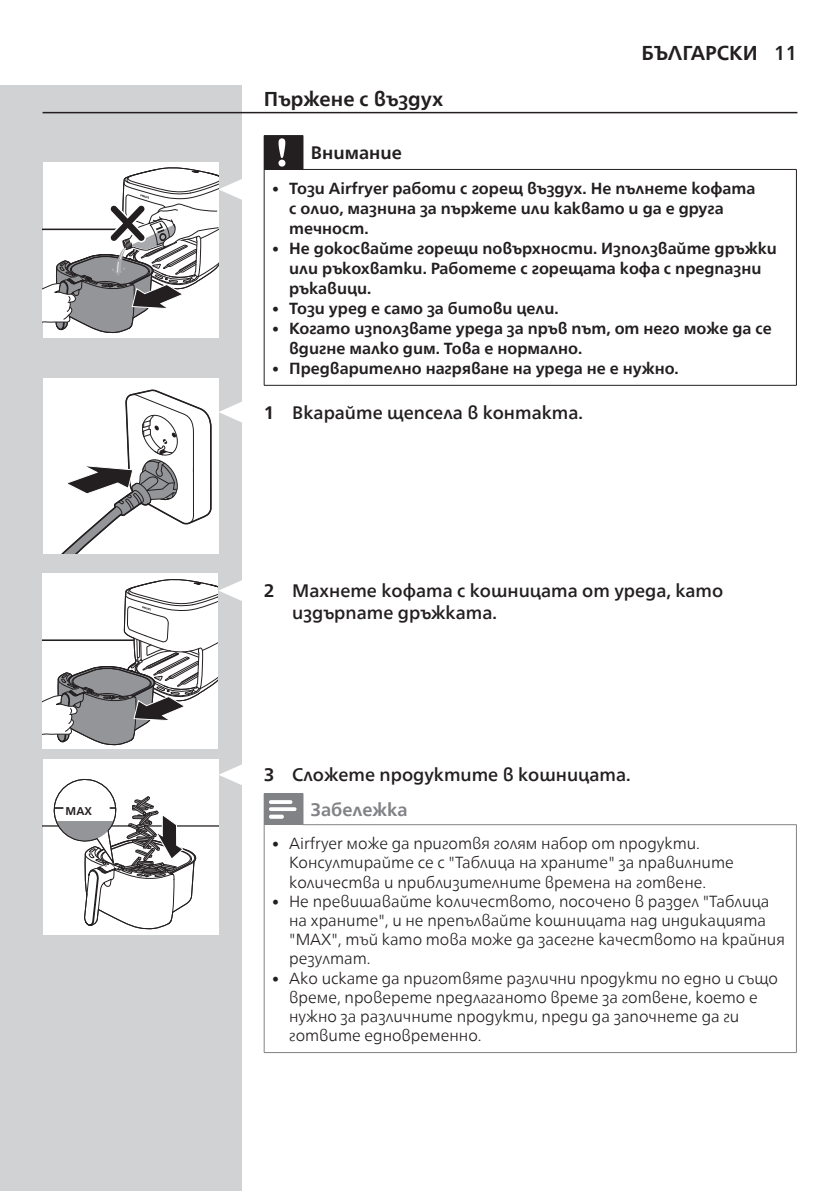
<style>
.page{position:relative;width:840px;height:1191px;background:#fff}
.page>*{position:absolute;margin:0;border:0;box-sizing:border-box;transform-origin:0 0}
.heading-title-paragr{font:700 20px "Neue Frutiger World";color:#231f20}
.t1{font:500 18px/21.6px "Neue Frutiger World";color:#231f20}
.cautions-caption-par{font:700 18px "Neue Frutiger World";color:#808285}
.cautions-caption-par-2{font:700 18px "Neue Frutiger World";color:#231f20}
.t2{font:300 16px/19.2px "Neue Frutiger World";color:#231f20}
.t3{font:700 16px/20px "Neue Frutiger World";color:#231f20}
.t4{font:700 11.2px "Neue Frutiger World";color:#231f20}
.s1{font-weight:500}
.s2{font-weight:300;font-size:14.2px}
.s3{font-weight:700}
.s4{font-size:14.2px}
</style>
<div class="page">
<div style="left:0;top:85px;width:241px;height:1106px;background:#d1d2d4"></div>
<hr style="left:43px;top:112px;width:754px;height:1px;background:#231f20">
<div style="left:264px;top:136px;width:39px;height:33px;background:#231f20"></div>
<hr style="left:264px;top:135px;width:39px;height:1px;background:#231f20">
<hr style="left:795px;top:170px;width:1px;height:215px;background:#231f20">
<hr style="left:264px;top:169px;width:1px;height:216px;background:#231f20">
<hr style="left:264px;top:385px;width:39px;height:1px;background:#231f20">
<hr style="left:303px;top:385px;width:493px;height:1px;background:#231f20">
<hr style="left:302px;top:169px;width:494px;height:1px;background:#231f20">
<svg style="left:278px;top:138px;width:7px;height:29px"></svg>
<div style="left:264px;top:793px;width:39px;height:31px;background:#808285"></div>
<hr style="left:795px;top:825px;width:1px;height:227px;background:#808285">
<hr style="left:264px;top:824px;width:1px;height:228px;background:#808285">
<hr style="left:264px;top:1052px;width:39px;height:1px;background:#808285">
<hr style="left:303px;top:1052px;width:493px;height:1px;background:#808285">
<hr style="left:302px;top:824px;width:494px;height:1px;background:#808285">
<svg style="left:269px;top:800px;width:27px;height:18px"></svg>
<div style="left:43px;top:162px;width:176px;height:175px;background:#fff"></div>
<svg style="left:43px;top:166px;width:199px;height:171px"></svg>
<svg style="left:218px;top:401px;width:24px;height:22px"></svg>
<div style="left:43px;top:378px;width:175px;height:175px;background:#fff"></div>
<svg style="left:62px;top:389px;width:150px;height:164px"></svg>
<div style="left:43px;top:573px;width:175px;height:175px;background:#fff"></div>
<svg style="left:43px;top:578px;width:199px;height:170px"></svg>
<svg style="left:219px;top:763px;width:23px;height:23px"></svg>
<div style="left:43px;top:758px;width:176px;height:176px;background:#fff"></div>
<hr style="left:43px;top:825px;width:176px;height:1px;background:#231f20">
<svg style="left:51px;top:778px;width:145px;height:152px"></svg>
<p class="t4" style="left:66px;top:801px;width:28px">MAX</p>
<p class="heading-title-paragr" style="left:641px;top:35px;width:157px">БЪЛГАРСКИ <span class="s1">11</span></p>
<p class="heading-title-paragr" style="left:264px;top:82px;width:181px">Пържене с въздух</p>
<p class="cautions-caption-par-2" style="left:311px;top:137px;width:92px">Внимание</p>
<p class="t3" style="left:289px;top:178px;width:467px;text-indent:-17px"><span class="s2">•</span> Този Airfryer работи с горещ въздух. Не пълнете кофата с олио, мазнина за пържете или каквато и да е друга течност.</p>
<p class="t3" style="left:289px;top:238px;width:489px;text-indent:-17px"><span class="s2">•</span> Не докосвайте горещи повърхности. Използвайте дръжки или ръкохватки. Работете с горещата кофа с предпазни ръкавици.</p>
<p class="t3" style="left:272px;top:298px;width:288px"><span class="s2">•</span> Този уред е само за битови цели.</p>
<p class="t3" style="left:289px;top:318px;width:484px;text-indent:-17px"><span class="s2">•</span> Когато използвате уреда за пръв път, от него може да се вдигне малко дим. Това е нормално.</p>
<p class="t3" style="left:272px;top:358px;width:408px"><span class="s2">•</span> Предварително нагряване на уреда не е нужно.</p>
<p class="t1" style="left:264px;top:401px;width:320px"><span class="s3">1</span> Вкарайте щепсела в контакта.</p>
<p class="t1" style="left:292px;top:580px;width:432px;text-indent:-28px"><span class="s3">2</span> Махнете кофата с кошницата от уреда, като издърпате дръжката.</p>
<p class="t1" style="left:264px;top:764px;width:368px"><span class="s3">3</span> Сложете продуктите в кошницата.</p>
<p class="cautions-caption-par" style="left:311px;top:794px;width:98px">Забележка</p>
<p class="t2" style="left:289px;top:834px;width:446px;text-indent:-17px"><span class="s4">•</span> Airfryer може да приготвя голям набор от продукти.<br>Консултирайте се с "Таблица на храните" за правилните количества и приблизителните времена на готвене.</p>
<p class="t2" style="left:289px;top:891px;width:497px;text-indent:-17px"><span class="s4">•</span> Не превишавайте количеството, посочено в раздел "Таблица на храните", и не препълвайте кошницата над индикацията "МАХ", тъй като това може да засегне качеството на крайния резултат.</p>
<p class="t2" style="left:289px;top:968px;width:490px;text-indent:-17px"><span class="s4">•</span> Ако искате да приготвяте различни продукти по едно и също време, проверете предлаганото време за готвене, което е нужно за различните продукти, преди да започнете да ги готвите едновременно.</p>
</div>
